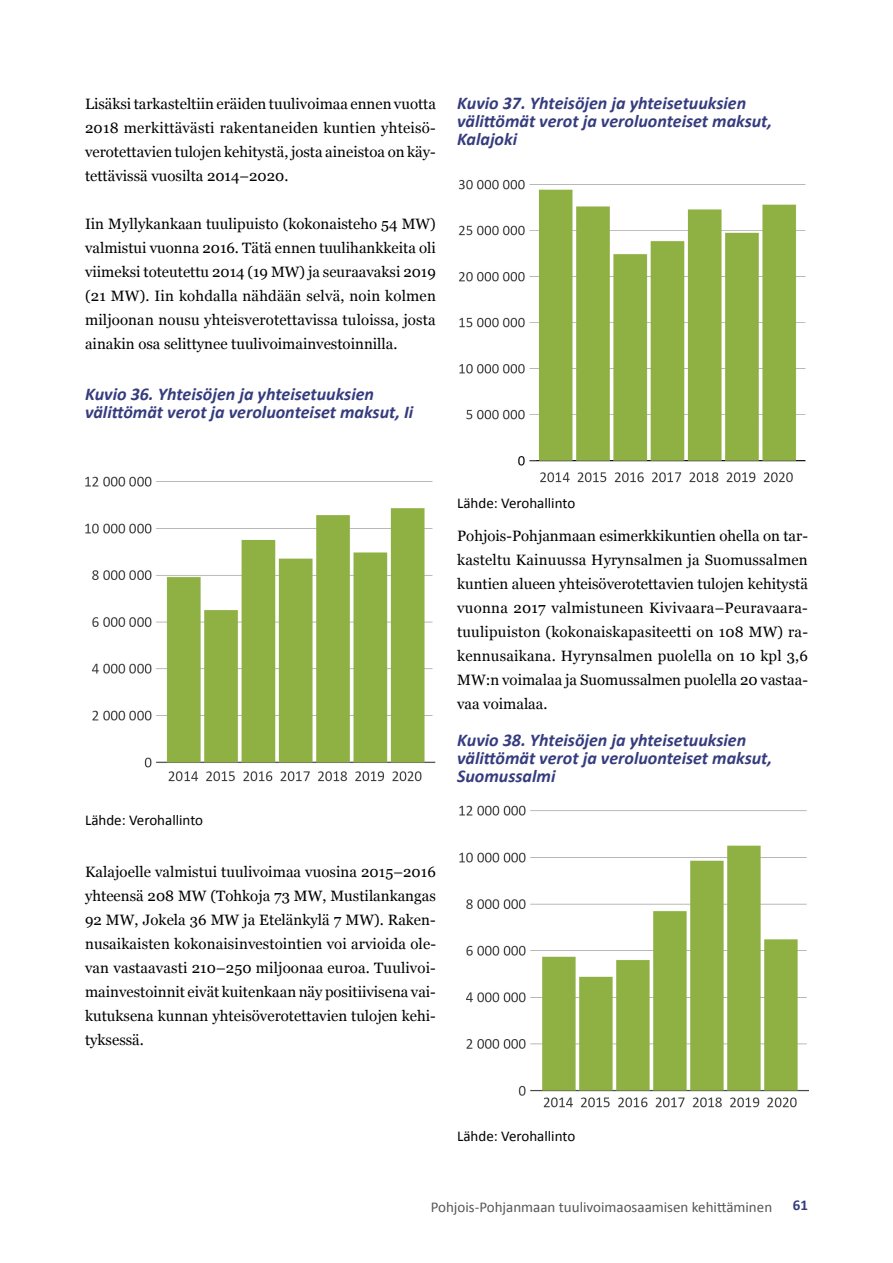
<style>
.page{position:relative;width:893px;height:1263px;background:#fff}
.page>*{position:absolute;margin:0;border:0;box-sizing:border-box;transform-origin:0 0}
.t1{font:italic 700 18px/18px "Calibri";color:#353c7e}
.t2{font:15px/24px "Georgia";color:#000;text-align:justify}
.t3{font:15px "Calibri";color:#000}
.t4{font:15px "Calibri";color:#565656}
.t5{font:700 15px "Calibri";color:#353c7e}
</style>
<div class="page">
<img style="left:85px;top:476px;width:351px;height:306px">
<img style="left:459px;top:805px;width:349px;height:303px">
<img style="left:458px;top:179px;width:348px;height:304px">
<p class="t2" style="left:85px;top:91px;width:352px">Lisäksi tarkasteltiin eräiden tuulivoimaa ennen vuotta 2018 merkittävästi rakentaneiden kuntien yhteisö&shy;verotettavien tulojen kehitystä, josta aineistoa on käy&shy;tettävissä vuosilta 2014–2020.</p>
<p class="t2" style="left:85px;top:211px;width:352px">Iin Myllykankaan tuulipuisto (kokonaisteho 54 MW) valmistui vuonna 2016. Tätä ennen tuulihankkeita oli viimeksi toteutettu 2014 (19 MW) ja seuraavaksi 2019 (21 MW). Iin kohdalla nähdään selvä, noin kolmen miljoonan nousu yhteisverotettavissa tuloissa, josta ainakin osa selittynee tuulivoimainvestoinnilla.</p>
<p class="t1" style="left:85px;top:384px;width:330px">Kuvio 36. Yhteisöjen ja yhteisetuuksien välittömät verot ja veroluonteiset maksut, Ii</p>
<p class="t1" style="left:457px;top:93px;width:317px">Kuvio 37. Yhteisöjen ja yhteisetuuksien välittömät verot ja veroluonteiset maksut,<br>Kalajoki</p>
<p class="t3" style="left:85px;top:810px;width:120px">Lähde: Verohallinto</p>
<p class="t2" style="left:85px;top:859px;width:352px">Kalajoelle valmistui tuulivoimaa vuosina 2015–2016 yhteensä 208 MW (Tohkoja 73 MW, Mustilankangas 92 MW, Jokela 36 MW ja Etelänkylä 7 MW). Raken&shy;nusaikaisten kokonaisinvestointien voi arvioida ole&shy;van vastaavasti 210–250 miljoonaa euroa. Tuulivoi&shy;mainvestoinnit eivät kuitenkaan näy positiivisena vai&shy;kutuksena kunnan yhteisöverotettavien tulojen kehi&shy;tyksessä.</p>
<p class="t3" style="left:457px;top:494px;width:120px">Lähde: Verohallinto</p>
<p class="t2" style="left:457px;top:523px;width:352px;text-align:left">Pohjois-Pohjanmaan esimerkkikuntien ohella on tar&shy;kasteltu Kainuussa Hyrynsalmen ja Suomussalmen kuntien alueen yhteisöverotettavien tulojen kehitystä vuonna 2017 valmistuneen Kivivaara–Peuravaara-- tuulipuiston (kokonaiskapasiteetti on 108 MW) ra&shy;kennusaikana. Hyrynsalmen puolella on 10 kpl 3,6<br>MW:n voimalaa ja Suomussalmen puolella 20 vastaa&shy;vaa voimalaa.</p>
<p class="t1" style="left:457px;top:730px;width:317px">Kuvio 38. Yhteisöjen ja yhteisetuuksien välittömät verot ja veroluonteiset maksut,<br>Suomussalmi</p>
<p class="t3" style="left:457px;top:1126px;width:120px">Lähde: Verohallinto</p>
<p class="t4" style="left:431px;top:1197px;width:343px">Pohjois-Pohjanmaan tuulivoimaosaamisen kehittäminen</p>
<p class="t5" style="left:793px;top:1196px;width:17px">61</p>
</div>
